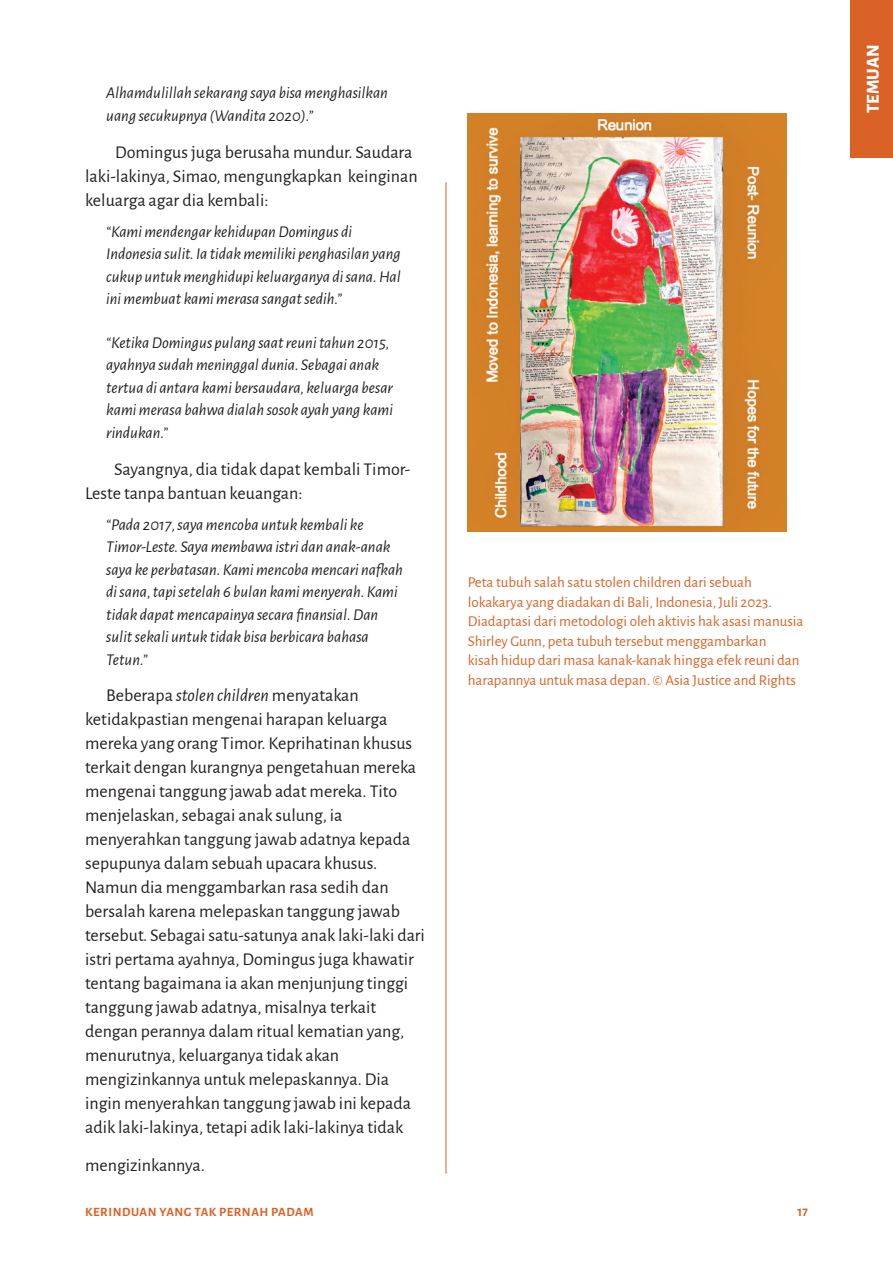
<style>
.page{position:relative;width:893px;height:1263px;background:#fff}
.page>*{position:absolute;margin:0;border:0;box-sizing:border-box;transform-origin:0 0}
.BODY{font:18px/24px "Alegreya Sans";color:#231f20}
.t1{font:800 18px "Alegreya Sans";letter-spacing:.01em;color:#fff}
.INDENT{font:italic 16.5px/22.5px "Alegreya Sans";color:#231f20}
.t2{font:15px/19.5px "Alegreya Sans";color:#db6226}
.t3{font:700 12.75px "Alegreya Sans";letter-spacing:.045em;color:#db6226}
.s1{font-style:italic}
</style>
<div class="page">
<div style="left:850px;top:0;width:43px;height:158px;background:#db6226"></div>
<img style="left:467px;top:113px;width:319px;height:418px">
<hr style="left:446px;top:182px;width:1px;height:992px;background:#db6226">
<p class="INDENT" style="left:106px;top:81px;width:283px">Alhamdulillah sekarang saya bisa menghasilkan uang secukupnya (Wandita 2020).”</p>
<p class="BODY" style="left:85px;top:139px;width:334px;text-indent:30px">Domingus juga berusaha mundur. Saudara laki-lakinya, Simao, mengungkapkan keinginan keluarga agar dia kembali:</p>
<p class="INDENT" style="left:106px;top:219px;width:296px">“Kami mendengar kehidupan Domingus di Indonesia sulit. Ia tidak memiliki penghasilan yang cukup untuk menghidupi keluarganya di sana. Hal ini membuat kami merasa sangat sedih.”</p>
<p class="INDENT" style="left:106px;top:330px;width:288px">“Ketika Domingus pulang saat reuni tahun 2015, ayahnya sudah meninggal dunia. Sebagai anak tertua di antara kami bersaudara, keluarga besar kami merasa bahwa dialah sosok ayah yang kami rindukan.”</p>
<p class="BODY" style="left:85px;top:456px;width:327px;text-indent:29px">Sayangnya, dia tidak dapat kembali Timor-<br>Leste tanpa bantuan keuangan:</p>
<p class="INDENT" style="left:106px;top:512px;width:298px">“Pada 2017, saya mencoba untuk kembali ke Timor-Leste. Saya membawa istri dan anak-anak saya ke perbatasan. Kami mencoba mencari nafkah di sana, tapi setelah 6 bulan kami menyerah. Kami tidak dapat mencapainya secara finansial. Dan sulit sekali untuk tidak bisa berbicara bahasa Tetun.”</p>
<p class="BODY" style="left:85px;top:683px;width:341px;text-indent:21px">Beberapa <span class="s1">stolen children</span> menyatakan ketidakpastian mengenai harapan keluarga mereka yang orang Timor. Keprihatinan khusus terkait dengan kurangnya pengetahuan mereka mengenai tanggung jawab adat mereka. Tito menjelaskan, sebagai anak sulung, ia menyerahkan tanggung jawab adatnya kepada sepupunya dalam sebuah upacara khusus.<br>Namun dia menggambarkan rasa sedih dan bersalah karena melepaskan tanggung jawab tersebut. Sebagai satu-satunya anak laki-laki dari istri pertama ayahnya, Domingus juga khawatir tentang bagaimana ia akan menjunjung tinggi tanggung jawab adatnya, misalnya terkait dengan perannya dalam ritual kematian yang, menurutnya, keluarganya tidak akan mengizinkannya untuk melepaskannya. Dia ingin menyerahkan tanggung jawab ini kepada adik laki-lakinya, tetapi adik laki-lakinya tidak</p>
<p class="BODY" style="left:85px;top:1152px;width:122px">mengizinkannya.</p>
<p class="t2" style="left:468px;top:572px;width:337px">Peta tubuh salah satu stolen children dari sebuah lokakarya yang diadakan di Bali, Indonesia, Juli 2023.<br>Diadaptasi dari metodologi oleh aktivis hak asasi manusia Shirley Gunn, peta tubuh tersebut menggambarkan<br>kisah hidup dari masa kanak-kanak hingga efek reuni dan harapannya untuk masa depan. © Asia Justice and Rights</p>
<p class="t3" style="left:85px;top:1202px;width:230px">KERINDUAN YANG TAK PERNAH PADAM</p>
<p class="t3" style="left:797px;top:1203px;width:12px">17</p>
<p class="t1" style="left:859px;top:113px;width:70px;rotate:-90deg">TEMUAN</p>
</div>
